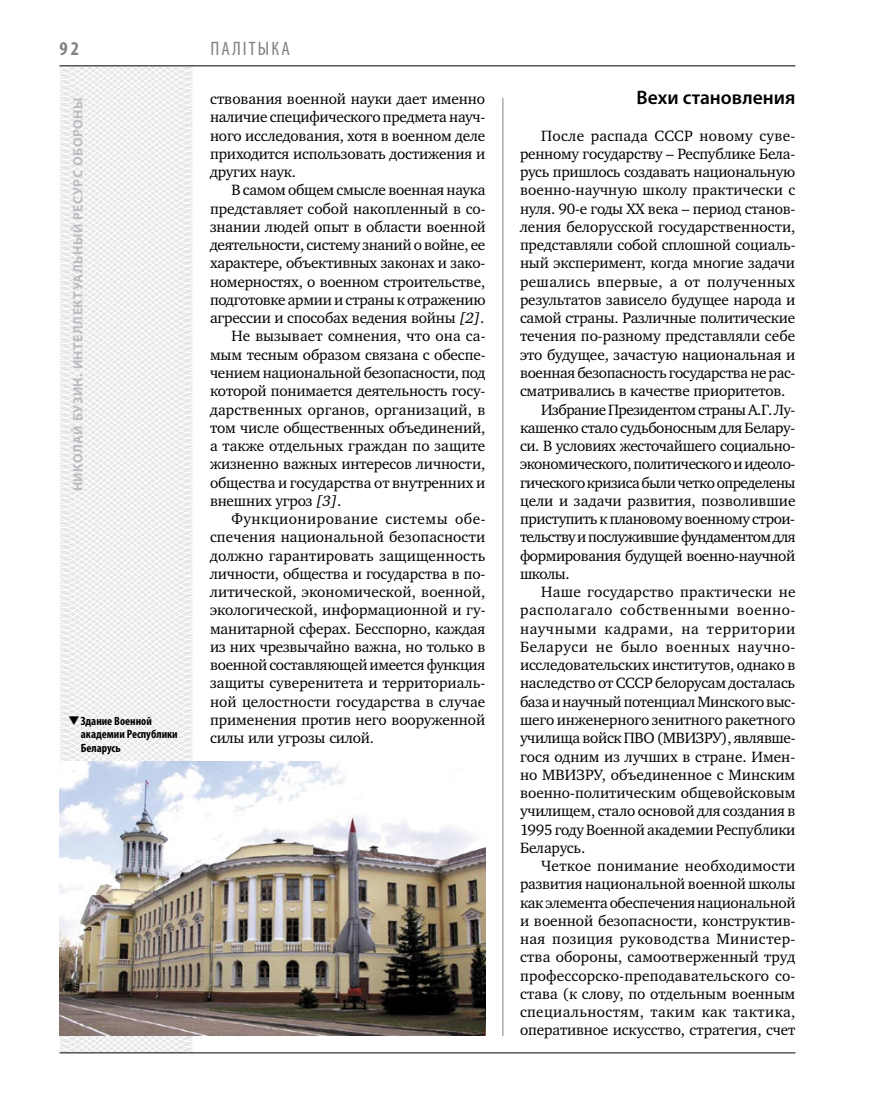
<style>
.page{position:relative;width:872px;height:1106px;background:#fff}
.page>*{position:absolute;margin:0;border:0;box-sizing:border-box;transform-origin:0 0}
.t1{font:600 19.5px "Myriad Pro";color:#000}
.t2{font:condensed 19.5px "Myriad Pro";letter-spacing:.11em;color:#808285}
.t3{font:700 condensed 19.5px "Myriad Pro";color:#808285}
.t4{font:15.3px/18.3px "Charter C";letter-spacing:-.01em;color:#000;text-align:justify}
.t5{font:15.3px "Charter C";letter-spacing:-.035em;color:#000}
.t6{font:15.3px "Charter C";letter-spacing:.015em;color:#000}
.t7{font:15.3px "Charter C";letter-spacing:.02em;color:#000}
.t8{font:15.3px "Charter C";letter-spacing:.01em;color:#000}
.t9{font:15.3px "Charter C";letter-spacing:.035em;color:#000}
.t10{font:15.3px "Charter C";letter-spacing:-.03em;color:#000}
.t11{font:15.3px "Charter C";letter-spacing:-.04em;color:#000}
.t12{font:15.3px "Charter C";letter-spacing:.025em;color:#000}
.t13{font:15.3px "Charter C";letter-spacing:.04em;color:#000}
.t14{font:15.3px "Charter C";letter-spacing:.03em;color:#000}
.t15{font:700 13.5px "Myriad Pro";letter-spacing:.04em;color:#bcbdc0}
.t16{font:700 condensed 12px/13.5px "Myriad Pro";color:#000}
.s1{font-style:italic}
</style>
<div class="page">
<svg style="left:59px;top:65px;width:192px;height:989px"></svg>
<hr style="left:502px;top:98px;width:1px;height:938px;background:#808285">
<hr style="left:60px;top:1052px;width:735px;height:1px;background:#000">
<hr style="left:60px;top:65px;width:735px;height:1px;background:#000">
<img style="left:60px;top:761px;width:425px;height:274px">
<svg style="left:80px;top:724px;width:12px;height:1px"></svg>
<p class="t3" style="left:60px;top:37px;width:21px">92</p>
<p class="t2" style="left:210px;top:37px;width:81px">Палітыка</p>
<p class="t4" style="left:210px;top:90px;width:277px">ствования военной науки дает именно наличие специфического предмета науч&shy;ного исследования, хотя в военном деле приходится использовать достижения и других наук.</p>
<p class="t4" style="left:231px;top:181px;width:256px">В самом общем смысле военная наука</p>
<p class="t4" style="left:210px;top:199px;width:277px">представляет собой накопленный в со-</p>
<p class="t4" style="left:210px;top:218px;width:277px">знании людей опыт в области военной</p>
<p class="t4" style="left:210px;top:236px;width:277px">деятельности, систему знаний о войне, ее</p>
<p class="t4" style="left:210px;top:254px;width:277px">характере, объективных законах и зако-</p>
<p class="t4" style="left:210px;top:272px;width:277px">номерностях, о военном строительстве,</p>
<p class="t4" style="left:210px;top:291px;width:277px">подготовке армии и страны к отражению</p>
<p class="t4" style="left:210px;top:309px;width:276px">агрессии и способах ведения войны <span class="s1">[2]</span>.</p>
<p class="t4" style="left:231px;top:327px;width:256px">Не вызывает сомнения, что она са-</p>
<p class="t4" style="left:210px;top:345px;width:277px">мым тесным образом связана с обеспе-</p>
<p class="t4" style="left:210px;top:364px;width:277px">чением национальной безопасности, под</p>
<p class="t4" style="left:210px;top:382px;width:277px">которой понимается деятельность госу-</p>
<p class="t8" style="left:210px;top:401px;width:277px">дарственных органов, организаций, в</p>
<p class="t4" style="left:210px;top:418px;width:277px">том числе общественных объединений,</p>
<p class="t4" style="left:210px;top:437px;width:277px">а также отдельных граждан по защите</p>
<p class="t4" style="left:210px;top:455px;width:277px">жизненно важных интересов личности,</p>
<p class="t4" style="left:210px;top:473px;width:277px">общества и государства от внутренних и</p>
<p class="t4" style="left:210px;top:491px;width:133px">внешних угроз <span class="s1">[3]</span>.</p>
<p class="t14" style="left:231px;top:510px;width:256px">Функционирование системы обе-</p>
<p class="t4" style="left:210px;top:528px;width:277px">спечения национальной безопасности</p>
<p class="t8" style="left:210px;top:547px;width:277px">должно гарантировать защищенность</p>
<p class="t4" style="left:210px;top:564px;width:277px">личности, общества и государства в по-</p>
<p class="t4" style="left:210px;top:583px;width:277px">литической, экономической, военной,</p>
<p class="t4" style="left:210px;top:601px;width:277px">экологической, информационной и гу-</p>
<p class="t4" style="left:210px;top:619px;width:277px">манитарной сферах. Бесспорно, каждая</p>
<p class="t4" style="left:210px;top:637px;width:277px">из них чрезвычайно важна, но только в</p>
<p class="t4" style="left:210px;top:656px;width:277px">военной составляющей имеется функция</p>
<p class="t4" style="left:210px;top:674px;width:277px">защиты суверенитета и территориаль-</p>
<p class="t4" style="left:210px;top:692px;width:277px">ной целостности государства в случае</p>
<p class="t4" style="left:210px;top:710px;width:277px">применения против него вооруженной</p>
<p class="t4" style="left:210px;top:729px;width:165px">силы или угрозы силой.</p>
<p class="t15" style="left:69px;top:491px;width:395px;rotate:-90deg">Николай БУЗИН. Интеллектуальный ресурс обороны</p>
<p class="t16" style="left:81px;top:713px;width:98px;text-indent:-13px">❑Здание Военной академии Республики<br>Беларусь</p>
<p class="t1" style="left:636px;top:85px;width:160px">Вехи становления</p>
<p class="t7" style="left:541px;top:127px;width:256px">После распада СССР новому суве-</p>
<p class="t4" style="left:520px;top:145px;width:277px">ренному государству – Республике Бела-</p>
<p class="t4" style="left:520px;top:163px;width:277px">русь пришлось создавать национальную</p>
<p class="t4" style="left:520px;top:181px;width:277px">военно-научную школу практически с</p>
<p class="t4" style="left:520px;top:199px;width:277px">нуля. 90-е годы ХХ века – период станов-</p>
<p class="t4" style="left:520px;top:218px;width:277px">ления белорусской государственности,</p>
<p class="t4" style="left:520px;top:236px;width:277px">представляли собой сплошной социаль-</p>
<p class="t4" style="left:520px;top:254px;width:277px">ный эксперимент, когда многие задачи</p>
<p class="t7" style="left:520px;top:273px;width:277px">решались впервые, а от полученных</p>
<p class="t4" style="left:520px;top:291px;width:277px">результатов зависело будущее народа и</p>
<p class="t4" style="left:520px;top:309px;width:277px">самой страны. Различные политические</p>
<p class="t4" style="left:520px;top:327px;width:277px">течения по-разному представляли себе</p>
<p class="t4" style="left:520px;top:345px;width:277px">это будущее, зачастую национальная и</p>
<p class="t4" style="left:520px;top:364px;width:277px">военная безопасность государства не рас-</p>
<p class="t4" style="left:520px;top:382px;width:267px">сматривались в качестве приоритетов.</p>
<p class="t5" style="left:541px;top:401px;width:255px">Избрание Президентом страны А.Г. Лу-</p>
<p class="t4" style="left:520px;top:418px;width:277px">кашенко стало судьбоносным для Белару-</p>
<p class="t4" style="left:520px;top:437px;width:277px">си. В условиях жесточайшего социально-</p>
<p class="t5" style="left:520px;top:455px;width:277px">экономического, политического и идеоло-</p>
<p class="t5" style="left:520px;top:474px;width:277px">гического кризиса были четко определены</p>
<p class="t4" style="left:520px;top:491px;width:277px">цели и задачи развития, позволившие</p>
<p class="t10" style="left:520px;top:510px;width:277px">приступить к плановому военному строи-</p>
<p class="t11" style="left:520px;top:528px;width:277px">тельству и послужившие фундаментом для</p>
<p class="t4" style="left:520px;top:546px;width:277px">формирования будущей военно-научной</p>
<p class="t4" style="left:520px;top:564px;width:51px">школы.</p>
<p class="t6" style="left:541px;top:583px;width:256px">Наше государство практически не</p>
<p class="t9" style="left:520px;top:601px;width:277px">располагало собственными военно-</p>
<p class="t13" style="left:520px;top:620px;width:277px">научными кадрами, на территории</p>
<p class="t9" style="left:520px;top:638px;width:277px">Беларуси не было военных научно-</p>
<p class="t4" style="left:520px;top:656px;width:277px">исследовательских институтов, однако в</p>
<p class="t4" style="left:520px;top:674px;width:277px">наследство от СССР белорусам досталась</p>
<p class="t4" style="left:520px;top:692px;width:277px">база и научный потенциал Минского выс-</p>
<p class="t4" style="left:520px;top:710px;width:277px">шего инженерного зенитного ракетного</p>
<p class="t4" style="left:520px;top:729px;width:277px">училища войск ПВО (МВИЗРУ), являвше-</p>
<p class="t4" style="left:520px;top:747px;width:277px">гося одним из лучших в стране. Имен-</p>
<p class="t4" style="left:520px;top:765px;width:277px">но МВИЗРУ, объединенное с Минским</p>
<p class="t4" style="left:520px;top:784px;width:277px">военно-политическим общевойсковым</p>
<p class="t4" style="left:520px;top:802px;width:277px">училищем, стало основой для создания в</p>
<p class="t4" style="left:520px;top:820px;width:277px">1995 году Военной академии Республики</p>
<p class="t4" style="left:520px;top:838px;width:67px">Беларусь.</p>
<p class="t6" style="left:541px;top:857px;width:256px">Четкое понимание необходимости</p>
<p class="t4" style="left:520px;top:875px;width:277px">развития национальной военной школы</p>
<p class="t4" style="left:520px;top:893px;width:277px">как элемента обеспечения национальной</p>
<p class="t4" style="left:520px;top:911px;width:277px">и военной безопасности, конструктив-</p>
<p class="t12" style="left:520px;top:930px;width:277px">ная позиция руководства Министер-</p>
<p class="t4" style="left:520px;top:948px;width:277px">ства обороны, самоотверженный труд</p>
<p class="t6" style="left:520px;top:967px;width:277px">профессорско-преподавательского со-</p>
<p class="t4" style="left:520px;top:984px;width:277px">става (к слову, по отдельным военным</p>
<p class="t7" style="left:520px;top:1003px;width:277px">специальностям, таким как тактика,</p>
<p class="t4" style="left:520px;top:1021px;width:277px">оперативное искусство, стратегия, счет</p>
</div>
